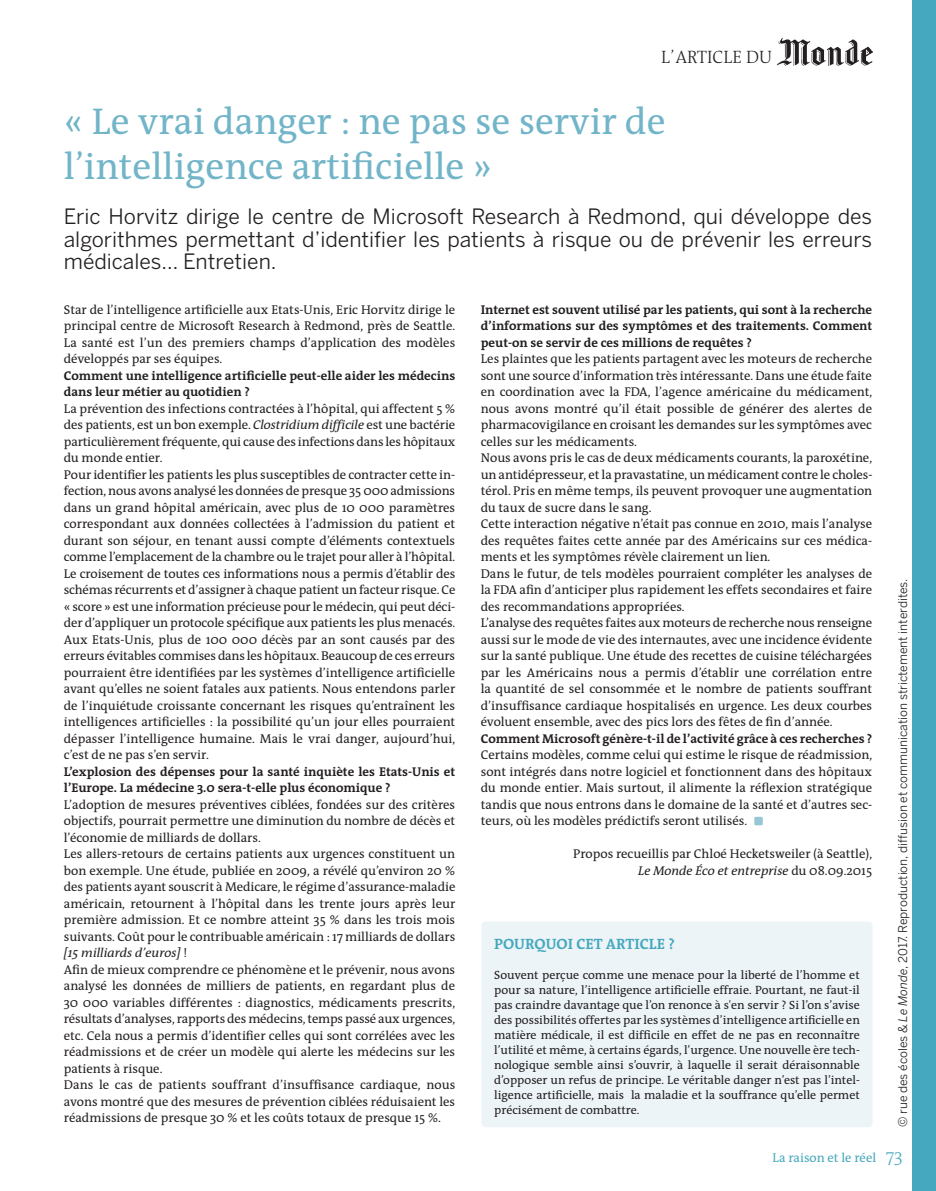
<style>
.page{position:relative;width:936px;height:1191px;background:#fff}
.page>*{position:absolute;margin:0;border:0;box-sizing:border-box;transform-origin:0 0}
.t1{font:37.5px/45px "The Antiqua B5";color:#72b5c8}
.t2{font:21px/22.5px "Benton Sans";color:#231f20;text-align:justify}
.t3{font:300 18px "The Antiqua B3";color:#231f20}
.t4{font:700 15px "The Antiqua";color:#46a8be}
.t5{font:12.75px/16.5px "The Antiqua B5";color:#231f20}
.t6{font:700 12.75px/16.5px "The Antiqua B7";color:#231f20}
.t7{font:italic 12.75px "The Antiqua";color:#231f20}
.t8{font:12.75px "The Antiqua B5";color:#46a8be}
.t9{font:12px/15px "The Antiqua B5";color:#231f20;text-align:justify}
.t10{font:12px "Benton Sans";color:#231f20}
.s1{font-family:"The Antiqua";font-style:italic}
.s2{font-family:"The Antiqua B5";font-style:normal}
.s3{font-style:italic}
.s4{font-family:"The Antiqua B3";font-weight:300;font-size:18px}
</style>
<div class="page">
<div style="left:911px;top:0;width:24px;height:1191px;background:#46a8be"></div>
<img style="left:777px;top:39px;width:95px;height:26px">
<div style="left:754px;top:817px;width:8px;height:8px;background:#97c6d4;border-radius:2px"></div>
<div style="left:481px;top:921px;width:391px;height:206px;background:#ecf4f7;border-radius:4px"></div>
<h3 class="t3" style="left:661px;top:48px;width:112px">L’ARTICLE DU</h3>
<h1 class="t1" style="left:64px;top:100px;width:603px">« Le vrai danger : ne pas se servir de l’intelligence artificielle »</h1>
<h2 class="t2" style="left:64px;top:205px;width:809px">Eric Horvitz dirige le centre de Microsoft Research à Redmond, qui développe des algorithmes permettant d’identifier les patients à risque ou de prévenir les erreurs médicales… Entretien.</h2>
<p class="t5" style="left:64px;top:301px;width:393px;text-align:justify">Star de l’intelligence artificielle aux Etats-Unis, Eric Horvitz dirige le principal centre de Microsoft Research à Redmond, près de Seattle.<br>La santé est l’un des premiers champs d’application des modèles développés par ses équipes.</p>
<p class="t6" style="left:64px;top:367px;width:393px">Comment une intelligence artificielle peut-elle aider les médecins dans leur métier au quotidien ?</p>
<p class="t5" style="left:64px;top:400px;width:393px">La prévention des infections contractées à l’hôpital, qui affectent 5 % des patients, est un bon exemple. <span class="s1">Clostridium difficile</span> est une bactérie particulièrement fréquente, qui cause des infections dans les hôpitaux du monde entier.<br>Pour identifier les patients les plus susceptibles de contracter cette in&shy;fection, nous avons analysé les données de presque 35 000 admissions dans un grand hôpital américain, avec plus de 10 000 paramètres correspondant aux données collectées à l’admission du patient et durant son séjour, en tenant aussi compte d’éléments contextuels comme l’emplacement de la chambre ou le trajet pour aller à l’hôpital.<br>Le croisement de toutes ces informations nous a permis d’établir des schémas récurrents et d’assigner à chaque patient un facteur risque. Ce « score » est une information précieuse pour le médecin, qui peut déci&shy;der d’appliquer un protocole spécifique aux patients les plus menacés.<br>Aux Etats-Unis, plus de 100 000 décès par an sont causés par des erreurs évitables commises dans les hôpitaux. Beaucoup de ces erreurs pourraient être identifiées par les systèmes d’intelligence artificielle avant qu’elles ne soient fatales aux patients. Nous entendons parler de l’inquiétude croissante concernant les risques qu’entraînent les intelligences artificielles : la possibilité qu’un jour elles pourraient dépasser l’intelligence humaine. Mais le vrai danger, aujourd’hui, c’est de ne pas s’en servir.</p>
<p class="t6" style="left:64px;top:763px;width:393px">L’explosion des dépenses pour la santé inquiète les Etats-Unis et l’Europe. La médecine 3.0 sera-t-elle plus économique ?</p>
<p class="t5" style="left:64px;top:796px;width:393px">L’adoption de mesures préventives ciblées, fondées sur des critères objectifs, pourrait permettre une diminution du nombre de décès et l’économie de milliards de dollars.<br>Les allers-retours de certains patients aux urgences constituent un bon exemple. Une étude, publiée en 2009, a révélé qu’environ 20 % des patients ayant souscrit à Medicare, le régime d’assurance-maladie américain, retournent à l’hôpital dans les trente jours après leur première admission. Et ce nombre atteint 35 % dans les trois mois suivants. Coût pour le contribuable américain : 17 milliards de dollars</p>
<p class="t7" style="left:64px;top:946px;width:125px">[15 milliards d’euros] <span class="s2">!</span></p>
<p class="t5" style="left:64px;top:961px;width:393px">Afin de mieux comprendre ce phénomène et le prévenir, nous avons analysé les données de milliers de patients, en regardant plus de 30 000 variables différentes : diagnostics, médicaments prescrits, résultats d’analyses, rapports des médecins, temps passé aux urgences, etc. Cela nous a permis d’identifier celles qui sont corrélées avec les réadmissions et de créer un modèle qui alerte les médecins sur les patients à risque.<br>Dans le cas de patients souffrant d’insuffisance cardiaque, nous avons montré que des mesures de prévention ciblées réduisaient les réadmissions de presque 30 % et les coûts totaux de presque 15 %.</p>
<p class="t6" style="left:480px;top:301px;width:393px;text-align:justify">Internet est souvent utilisé par les patients, qui sont à la recherche d’informations sur des symptômes et des traitements. Comment peut-on se servir de ces millions de requêtes ?</p>
<p class="t5" style="left:480px;top:351px;width:393px">Les plaintes que les patients partagent avec les moteurs de recherche sont une source d’information très intéressante. Dans une étude faite en coordination avec la FDA, l’agence américaine du médicament, nous avons montré qu’il était possible de générer des alertes de pharmacovigilance en croisant les demandes sur les symptômes avec celles sur les médicaments.<br>Nous avons pris le cas de deux médicaments courants, la paroxétine, un antidépresseur, et la pravastatine, un médicament contre le choles&shy;térol. Pris en même temps, ils peuvent provoquer une augmentation du taux de sucre dans le sang.<br>Cette interaction négative n’était pas connue en 2010, mais l’analyse des requêtes faites cette année par des Américains sur ces médica&shy;ments et les symptômes révèle clairement un lien.<br>Dans le futur, de tels modèles pourraient compléter les analyses de la FDA afin d’anticiper plus rapidement les effets secondaires et faire des recommandations appropriées.<br>L’analyse des requêtes faites aux moteurs de recherche nous renseigne aussi sur le mode de vie des internautes, avec une incidence évidente sur la santé publique. Une étude des recettes de cuisine téléchargées par les Américains nous a permis d’établir une corrélation entre la quantité de sel consommée et le nombre de patients souffrant d’insuffisance cardiaque hospitalisés en urgence. Les deux courbes évoluent ensemble, avec des pics lors des fêtes de fin d’année.</p>
<p class="t6" style="left:480px;top:730px;width:393px">Comment Microsoft génère-t-il de l’activité grâce à ces recherches ?</p>
<p class="t5" style="left:480px;top:747px;width:393px;text-align:justify">Certains modèles, comme celui qui estime le risque de réadmission, sont intégrés dans notre logiciel et fonctionnent dans des hôpitaux du monde entier. Mais surtout, il alimente la réflexion stratégique tandis que nous entrons dans le domaine de la santé et d’autres sec&shy;teurs, où les modèles prédictifs seront utilisés.</p>
<p class="t5" style="left:573px;top:846px;width:300px">Propos recueillis par Chloé Hecketsweiler (à Seattle),</p>
<p class="t7" style="left:638px;top:864px;width:235px">Le Monde Éco et entreprise <span class="s2">du 08.09.2015</span></p>
<p class="t4" style="left:494px;top:935px;width:182px">POURQUOI CET ARTICLE ?</p>
<p class="t9" style="left:494px;top:967px;width:367px">Souvent perçue comme une menace pour la liberté de l’homme et pour sa nature, l’intelligence artificielle effraie. Pourtant, ne faut-il pas craindre davantage que l’on renonce à s'en servir ? Si l’on s’avise des possibilités offertes par les systèmes d’intelligence artificielle en matière médicale, il est difficile en effet de ne pas en reconnaître l’utilité et même, à certains égards, l’urgence. Une nouvelle ère tech&shy;nologique semble ainsi s’ouvrir, à laquelle il serait déraisonnable d’opposer un refus de principe. Le véritable danger n’est pas l’intel&shy;ligence artificielle, mais la maladie et la souffrance qu’elle permet précisément de combattre.</p>
<p class="t10" style="left:895px;top:1127px;width:550px;rotate:-90deg">© rue des écoles &amp; <span class="s3">Le Monde</span>, 2017. Reproduction, diffusion et communication strictement interdites.</p>
<p class="t8" style="left:772px;top:1150px;width:132px">La raison et le réel <span class="s4">73</span></p>
</div>
